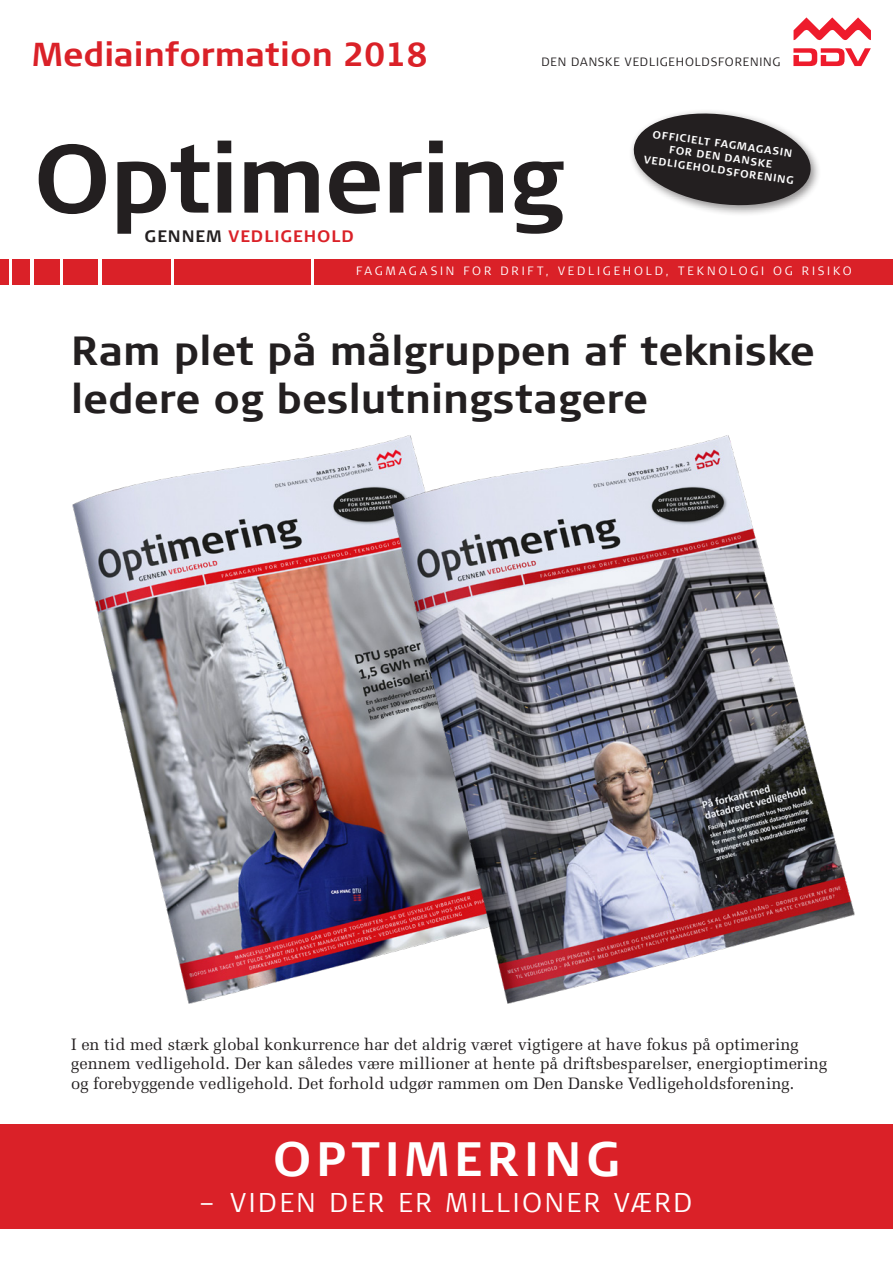
<style>
.page{position:relative;width:893px;height:1263px;background:#fff}
.page>*{position:absolute;margin:0;border:0;box-sizing:border-box;transform-origin:0 0}
.t1{font:700 96px "Signa Column";letter-spacing:-.015em;color:#231f20}
.t2{font:700 48px "Signa Column";letter-spacing:.1em;color:#fff}
.t3{font:700 40.5px/48px "Signa Normal";color:#231f20}
.t4{font:700 33px "Signa Column";color:#da2128}
.t5{font:300 27px "Signa Column";letter-spacing:.1em;color:#fff}
.t6{font:16.5px/19.5px "Melior LT Std";color:#231f20}
.t7{font:700 16.5px "Signa Column";letter-spacing:.06em;color:#da2128}
.t8{font:300 12px "Signa Column";letter-spacing:.235em;color:#fff}
.t9{font:300 12px "Signa Column";letter-spacing:.07em;color:#231f20}
.t10{font:700 10.5px/13.2px "Signa Column";color:#fff;text-align:center}
.s1{color:#231f20}
</style>
<div class="page">
<div style="left:0;top:259px;width:9px;height:25px;background:#da2128"></div>
<div style="left:13px;top:259px;width:17px;height:25px;background:#da2128"></div>
<div style="left:34px;top:259px;width:26px;height:25px;background:#da2128"></div>
<div style="left:64px;top:259px;width:34px;height:25px;background:#da2128"></div>
<div style="left:102px;top:259px;width:68px;height:25px;background:#da2128"></div>
<div style="left:174px;top:259px;width:136px;height:25px;background:#da2128"></div>
<div style="left:315px;top:259px;width:578px;height:25px;background:#da2128"></div>
<div style="left:0;top:1125px;width:893px;height:104px;background:#da2128"></div>
<div style="left:629px;top:108px;width:193px;height:108px;background:#231f20;opacity:.5"></div>
<svg style="left:631px;top:108px;width:183px;height:102px"></svg>
<svg style="left:793px;top:48px;width:78px;height:18px"></svg>
<svg style="left:793px;top:17px;width:78px;height:24px"></svg>
<img style="left:72px;top:443px;width:308px;height:561px">
<img style="left:380px;top:435px;width:475px;height:569px">
<h3 class="t4" style="left:33px;top:35px;width:397px">Mediainformation 2018</h3>
<p class="t9" style="left:541px;top:55px;width:241px">DEN DANSKE VEDLIGEHOLDSFORENING</p>
<p class="t10" style="left:649px;top:127px;width:153px;rotate:8deg">OFFICIELT FAGMAGASIN<br>FOR DEN DANSKE<br>VEDLIGEHOLDSFORENING</p>
<h1 class="t1" style="left:33px;top:123px;width:532px">Optimering</h1>
<p class="t8" style="left:356px;top:264px;width:497px">FAGMAGASIN FOR DRIFT, VEDLIGEHOLD, TEKNOLOGI OG RISIKO</p>
<p class="t7" style="left:145px;top:227px;width:211px"><span class="s1">GENNEM</span> VEDLIGEHOLD</p>
<h3 class="t3" style="left:71px;top:326px;width:745px">Ram plet på målgruppen af tekniske ledere og beslutningstagere</h3>
<p class="t6" style="left:71px;top:1034px;width:757px">I en tid med stærk global konkurrence har det aldrig været vigtigere at have fokus på optimering gennem vedligehold. Der kan således være millioner at hente på driftsbesparelser, energioptimering og forebyggende vedligehold. Det forhold udgør rammen om Den Danske Vedligeholdsforening.</p>
<h2 class="t2" style="left:273px;top:1131px;width:349px">OPTIMERING</h2>
<h3 class="t5" style="left:201px;top:1187px;width:493px">– VIDEN DER ER MILLIONER VÆRD</h3>
</div>
